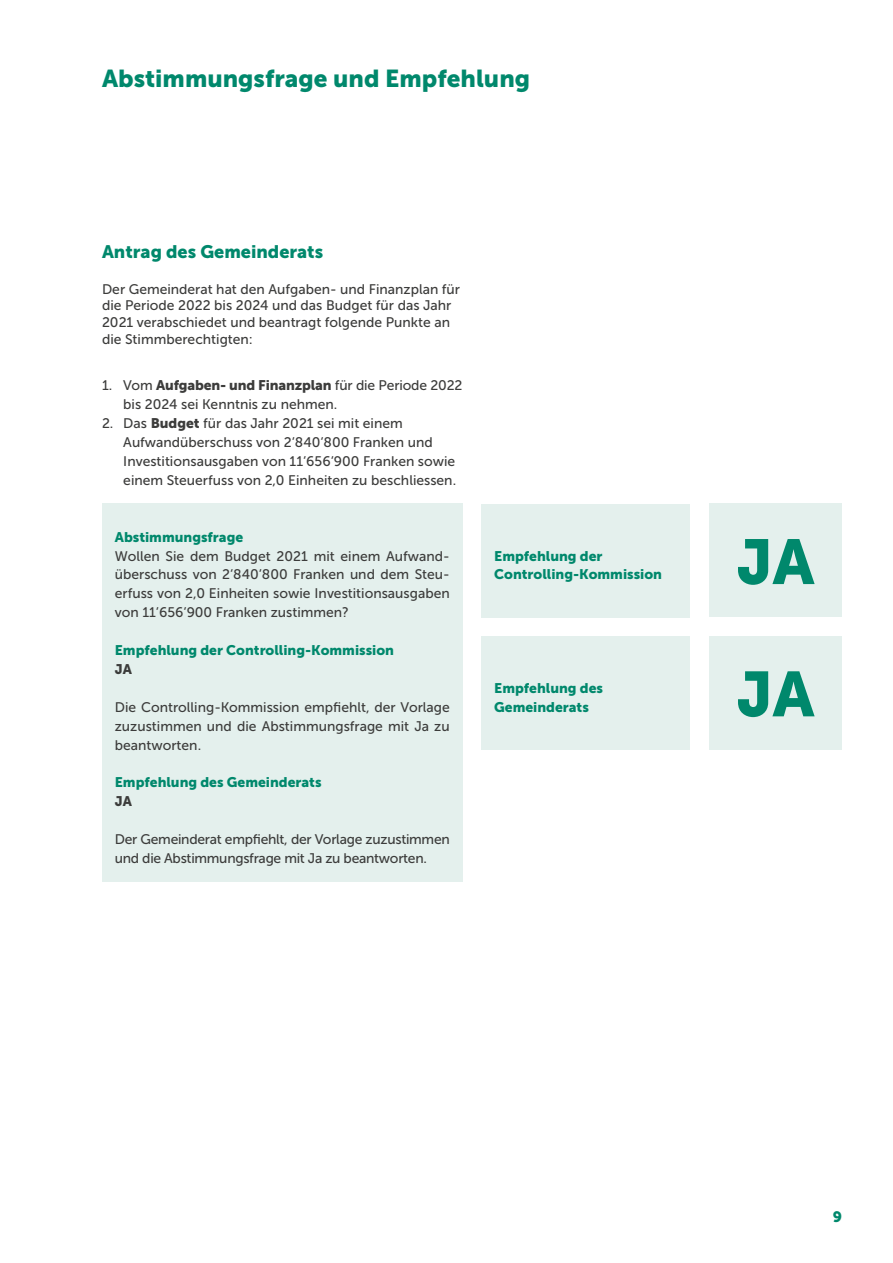
<style>
.page{position:relative;width:893px;height:1263px;background:#fff}
.page>*{position:absolute;margin:0;border:0;box-sizing:border-box;transform-origin:0 0}
.t1{font:63px "Museo Sans 900";color:#00886c}
.t2{font:24.3px "Museo Sans 900";color:#00886c}
.t3{font:18px "Museo Sans 900";color:#00886c}
.t4{font:15px "Museo Sans 900";color:#00886c}
.t5{font:13.8px/18.9px "Museo Sans 500";color:#3c3c3b}
.t6{font:13.8px/18.9px "Museo Sans 900";color:#00886c}
.t7{font:13.8px/18.9px "Museo Sans 500";letter-spacing:-.02em;color:#3c3c3b}
.t8{font:13.8px "Museo Sans 900";color:#3c3c3b}
.s1{font-family:"Museo Sans 900"}
</style>
<div class="page">
<div style="left:102px;top:504px;width:361px;height:378px;background:#e4f0ed"></div>
<div style="left:481px;top:636px;width:209px;height:113px;background:#e4f0ed"></div>
<div style="left:709px;top:636px;width:133px;height:113px;background:#e4f0ed"></div>
<div style="left:709px;top:504px;width:133px;height:113px;background:#e4f0ed"></div>
<div style="left:481px;top:504px;width:209px;height:113px;background:#e4f0ed"></div>
<h2 class="t2" style="left:102px;top:65px;width:430px">Abstimmungsfrage und Empfehlung</h2>
<h3 class="t3" style="left:102px;top:242px;width:223px">Antrag des Gemeinderats</h3>
<p class="t5" style="left:102px;top:281px;width:360px;line-height:16.6px">Der Gemeinderat hat den Aufgaben- und Finanzplan für die Periode 2022 bis 2024 und das Budget für das Jahr 2021 verabschiedet und beantragt folgende Punkte an die Stimmberechtigten:</p>
<p class="t5" style="left:123px;top:376px;width:341px;text-indent:-21px">1. Vom <span class="s1">Aufgaben- und Finanzplan</span> für die Periode 2022 bis 2024 sei Kenntnis zu nehmen.</p>
<p class="t5" style="left:123px;top:414px;width:334px;text-indent:-21px">2. Das <span class="s1">Budget</span> für das Jahr 2021 sei mit einem Aufwandüberschuss von 2‘840‘800 Franken und Investitionsausgaben von 11‘656‘900 Franken sowie einem Steuerfuss von 2,0 Einheiten zu beschliessen.</p>
<p class="t6" style="left:115px;top:527px;width:130px">Abstimmungsfrage</p>
<p class="t5" style="left:115px;top:546px;width:336px;text-align:justify">Wollen Sie dem Budget 2021 mit einem Aufwand&shy;überschuss von 2‘840‘800 Franken und dem Steu&shy;erfuss von 2,0 Einheiten sowie Investitionsausgaben von 11‘656‘900 Franken zustimmen?</p>
<p class="t6" style="left:115px;top:641px;width:281px">Empfehlung der Controlling-Kommission</p>
<p class="t8" style="left:115px;top:661px;width:19px">JA</p>
<p class="t5" style="left:115px;top:698px;width:336px;text-align:justify">Die Controlling-Kommission empfiehlt, der Vorlage zuzustimmen und die Abstimmungsfrage mit Ja zu beantworten.</p>
<p class="t6" style="left:115px;top:773px;width:208px">Empfehlung des Gemeinderats</p>
<p class="t8" style="left:115px;top:793px;width:19px">JA</p>
<p class="t7" style="left:115px;top:830px;width:336px">Der Gemeinderat empfiehlt, der Vorlage zuzustimmen und die Abstimmungsfrage mit Ja zu beantworten.</p>
<p class="t6" style="left:494px;top:546px;width:169px">Empfehlung der<br>Controlling-Kommission</p>
<h1 class="t1" style="left:737px;top:526px;width:79px">JA</h1>
<p class="t6" style="left:494px;top:678px;width:110px">Empfehlung des<br>Gemeinderats</p>
<h1 class="t1" style="left:737px;top:658px;width:79px">JA</h1>
<p class="t4" style="left:833px;top:1208px;width:11px">9</p>
</div>
